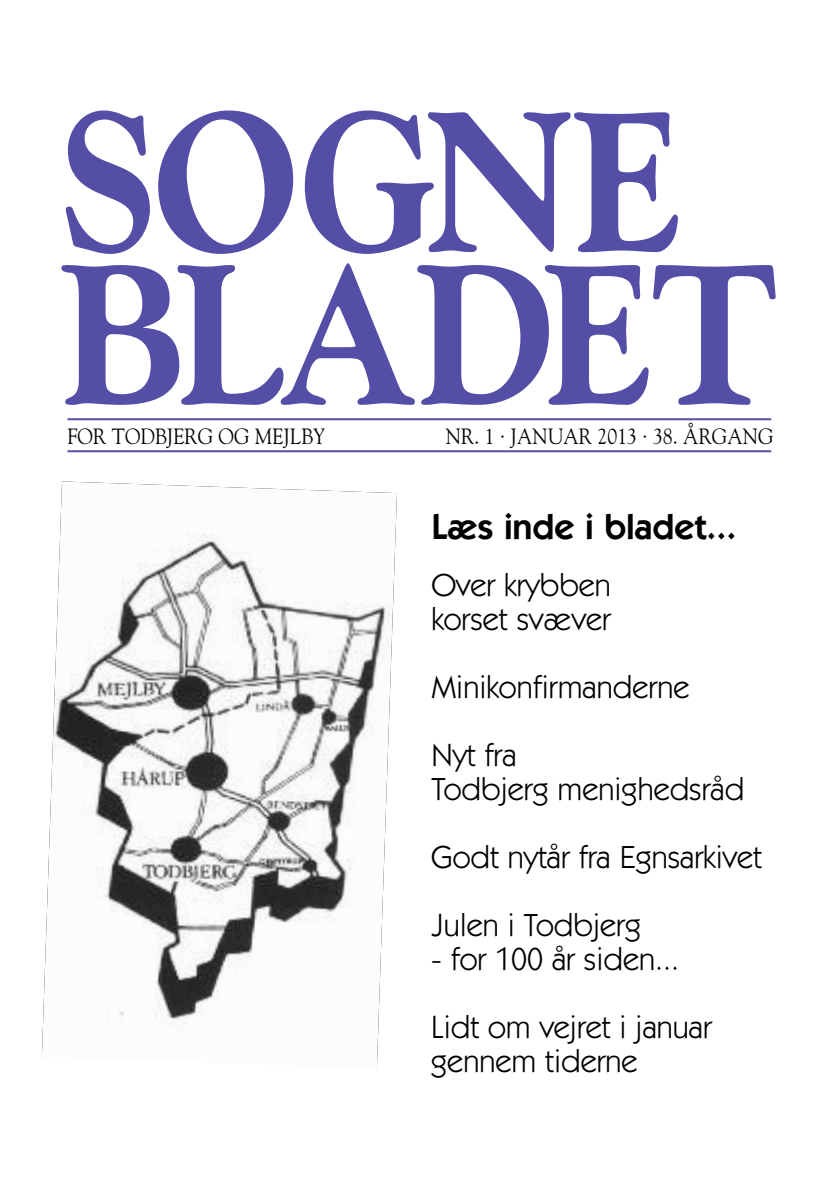
<style>
.page{position:relative;width:840px;height:1191px;background:#fff}
.page>*{position:absolute;margin:0;border:0;box-sizing:border-box;transform-origin:0 0}
.t1{font:800 200.8px/152.6px "Goudy";letter-spacing:-.03em;color:#544ea6;scale:.88 1}
.t2{font:600 36px "Itc Kabel";color:#000}
.t3{font:32px/68px "Itc Kabel";color:#000}
.t4{font:22px "Goudy";color:#000;scale:.9 1}
</style>
<div class="page">
<hr style="left:67px;top:418px;width:703px;height:2px;background:#544ea6">
<hr style="left:67px;top:450px;width:703px;height:2px;background:#544ea6">
<img style="left:42px;top:481px;width:355px;height:586px">
<h1 class="t1" style="left:59px;top:119px;width:817px">SOGNE<br>BLADET</h1>
<p class="t4" style="left:67px;top:423px;width:288px">FOR TODBJERG OG MEJLBY</p>
<p class="t4" style="left:445px;top:423px;width:365px">NR. 1 . JANUAR 2013 . 38. ÅRGANG</p>
<p class="t2" style="left:431px;top:515px;width:306px">Læs inde i bladet...</p>
<p class="t3" style="left:431px;top:570px;width:181px;line-height:34px">Over krybben korset svæver</p>
<p class="t3" style="left:431px;top:655px;width:259px">Minikonfirmanderne<br>Nyt fra</p>
<p class="t3" style="left:431px;top:757px;width:332px">Todbjerg menighedsråd<br>Godt nytår fra Egnsarkivet<br>Julen i Todbjerg</p>
<p class="t3" style="left:431px;top:927px;width:282px">- for 100 år siden...<br>Lidt om vejret i januar</p>
<p class="t3" style="left:431px;top:1029px;width:208px">gennem tiderne</p>
</div>
